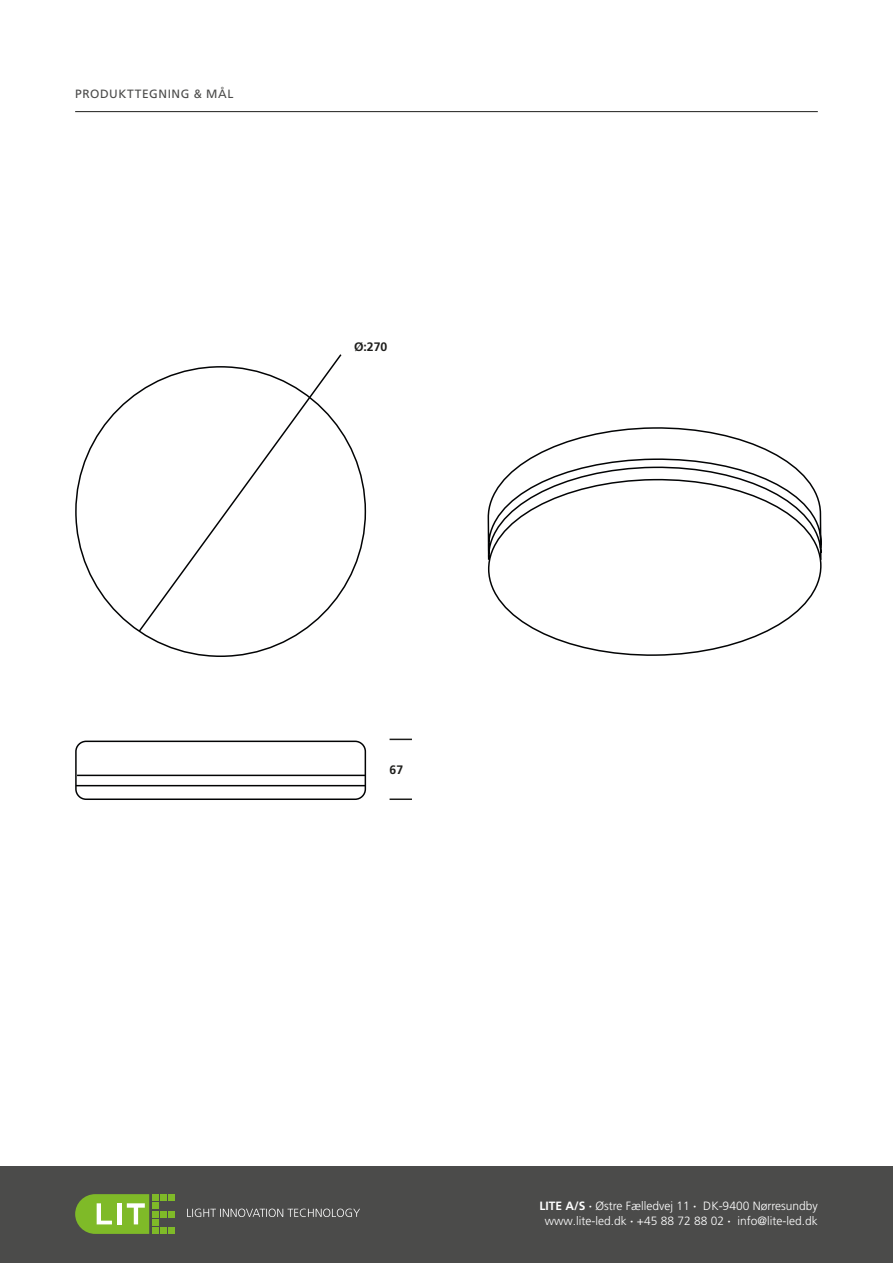
<style>
.page{position:relative;width:893px;height:1263px;background:#fff}
.page>*{position:absolute;margin:0;border:0;box-sizing:border-box;transform-origin:0 0}
.t1{font:700 12.3px "Frutiger LT Pro";color:#1d1d1b}
.t2{font:300 12px "Frutiger LT Pro";color:#fff}
.t3{font:12px "Frutiger LT Pro";letter-spacing:.045em;color:#4b4b4a}
.s1{font-weight:700}
</style>
<div class="page">
<div style="left:0;top:1166px;width:893px;height:97px;background:#4b4b4a"></div>
<div style="left:160px;top:1194px;width:7px;height:6px;background:#7fba28"></div>
<svg style="left:169px;top:1194px;width:6px;height:6px"></svg>
<div style="left:160px;top:1211px;width:7px;height:6px;background:#7fba28"></div>
<svg style="left:169px;top:1211px;width:6px;height:6px"></svg>
<div style="left:160px;top:1228px;width:7px;height:6px;background:#7fba28"></div>
<svg style="left:169px;top:1228px;width:6px;height:6px"></svg>
<svg style="left:75px;top:1194px;width:83px;height:40px;background:#88b644"></svg>
<svg style="left:187px;top:1208px;width:173px;height:9px"></svg>
<hr style="left:75px;top:111px;width:743px;height:1px;background:#1d1d1b">
<svg style="left:75px;top:427px;width:747px;height:373px"></svg>
<svg style="left:390px;top:739px;width:22px;height:1px"></svg>
<hr style="left:390px;top:798px;width:22px;height:2px;background:#1d1d1b">
<svg style="left:75px;top:354px;width:292px;height:433px"></svg>
<p class="t3" style="left:75px;top:87px;width:160px">PRODUKTTEGNING &amp; MÅL</p>
<p class="t1" style="left:354px;top:339px;width:35px">Ø:270</p>
<p class="t1" style="left:390px;top:762px;width:15px">67</p>
<p class="t2" style="left:539px;top:1199px;width:280px"><span class="s1">LITE A/S ∙</span> Østre Fælledvej 11 <span class="s1">∙</span> DK-9400 Nørresundby</p>
<p class="t2" style="left:545px;top:1214px;width:274px">www.lite-led.dk <span class="s1">∙</span> +45 88 72 88 02 <span class="s1">∙</span> info@lite-led.dk</p>
</div>
